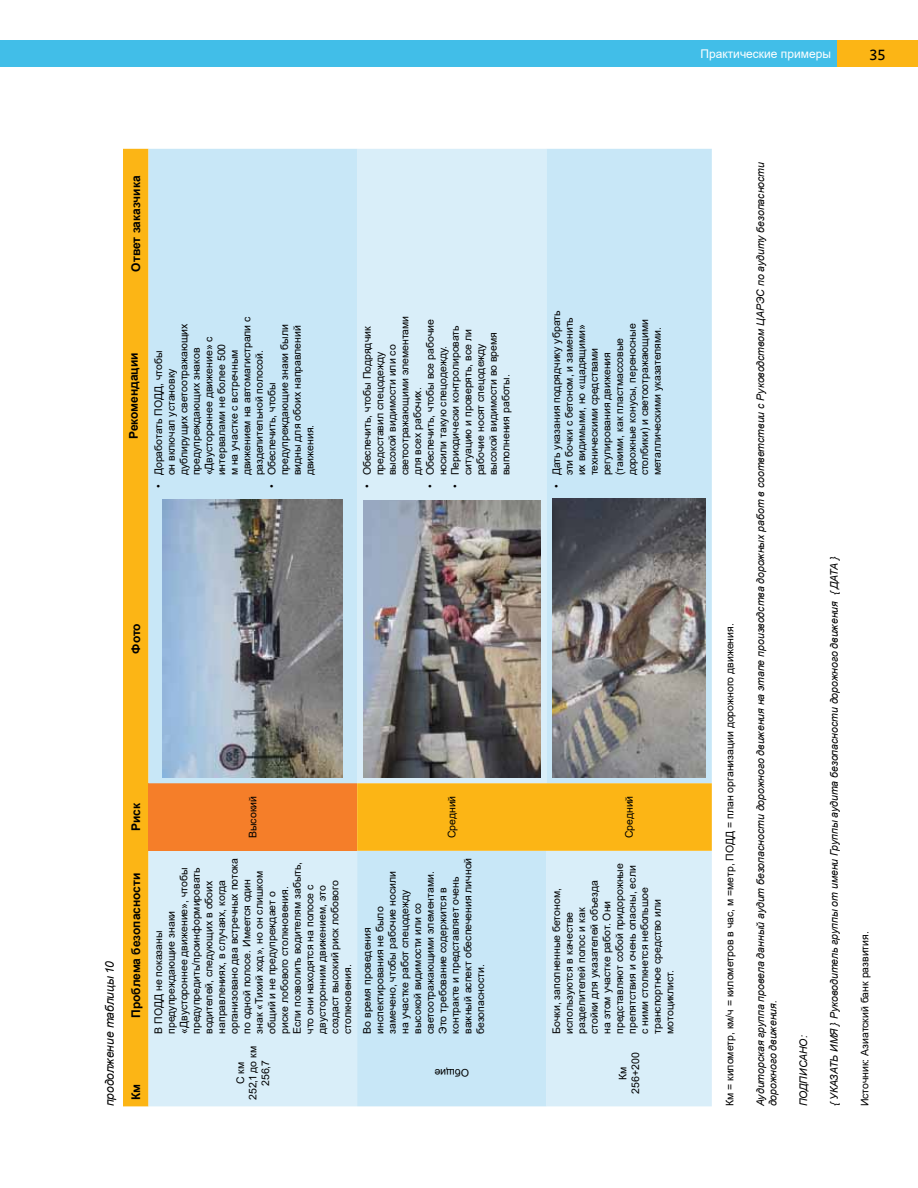
<style>
.page{position:relative;width:918px;height:1188px;background:#fff}
.page>*{position:absolute;margin:0;border:0;box-sizing:border-box;transform-origin:0 0}
.t1{font:15px "Ideal Sans";color:#000}
.t2{font:700 12px "Arial";color:#000}
.t3{font:italic 12px "Arial";color:#000}
.t4{font:12px "Arial";color:#fff}
.t5{font:10.5px/12.6px "Arial";color:#000}
.t6{font:italic 10.5px/12.6px "Arial";letter-spacing:-.005em;color:#000}
</style>
<div class="page">
<div style="left:836px;top:40px;width:82px;height:28px;background:#fcb515"></div>
<div style="left:0;top:40px;width:837px;height:28px;background:#41bee8"></div>
<div style="left:123px;top:149px;width:25px;height:957px;background:#fcb515"></div>
<svg style="left:148px;top:149px;width:564px;height:957px;background:#d1e5ef"></svg>
<div style="left:357px;top:783px;width:355px;height:68px;background:#fcb515"></div>
<img style="left:163px;top:499px;width:180px;height:278px">
<img style="left:363px;top:501px;width:177px;height:276px">
<img style="left:552px;top:498px;width:154px;height:279px">
<p class="t2" style="left:127px;top:272px;width:97px;rotate:-90deg">Ответ заказчика</p>
<p class="t2" style="left:125px;top:439px;width:88px;rotate:-90deg">Рекомендации</p>
<p class="t5" style="left:152px;top:475px;width:161px;text-indent:-12px;rotate:-90deg">• Доработать ПОДД, чтобы<br>он включал установку дублирущих светоотражающих предупреждающих знаков «Двустороннее движение» с интервалами не более 500<br>м на участке с встречным движением на автомагистрали с разделительной полосой.</p>
<p class="t5" style="left:265px;top:475px;width:153px;text-indent:-12px;rotate:-90deg">• Обеспечить, чтобы предупреждающие знаки были видны для обоих направлений движения.</p>
<p class="t5" style="left:361px;top:475px;width:161px;text-indent:-12px;rotate:-90deg">• Обеспечить, чтобы Подрядчик предоставил спецодежду высокой видимости или со светоотражающими элементами для всех рабочих.</p>
<p class="t5" style="left:424px;top:475px;width:158px;text-indent:-12px;rotate:-90deg">• Обеспечить, чтобы все рабочие носили такую спецодежду.</p>
<p class="t5" style="left:449px;top:475px;width:152px;text-indent:-12px;rotate:-90deg">• Периодически контролировать ситуацию и проверять, все ли рабочие носят спецодежду высокой видимости во время выполнения работы.</p>
<p class="t2" style="left:127px;top:654px;width:32px;rotate:-90deg">Фото</p>
<p class="t3" style="left:102px;top:1106px;width:146px;rotate:-90deg">продолжение таблицы 10</p>
<p class="t2" style="left:127px;top:831px;width:30px;rotate:-90deg">Риск</p>
<p class="t2" style="left:127px;top:1018px;width:147px;rotate:-90deg">Проблема безопасности</p>
<p class="t2" style="left:127px;top:1100px;width:18px;rotate:-90deg">Км</p>
<p class="t5" style="left:247px;top:838px;width:44px;rotate:-90deg">Высокий</p>
<p class="t5" style="left:152px;top:1034px;width:177px;rotate:-90deg">В ПОДД не показаны предупреждающие знаки «Двустороннее движение», чтобы предупредить/проинформировать водителей, следующих в обоих направлениях, в случаях, когда организовано два встречных потока по одной полосе. Имеется один знак «Тихий ход», но он слишком общий и не предупреждает о<br>риске лобового столкновения.<br>Если позволить водителям забыть, что они находятся на полосе с двусторонним движением, это создаст высокий риск лобового столкновения.</p>
<p class="t5" style="left:234px;top:1100px;width:56px;text-align:center;rotate:-90deg">С км<br>252,1 до км<br>256,7</p>
<p class="t5" style="left:446px;top:838px;width:44px;rotate:-90deg">Средний</p>
<p class="t5" style="left:361px;top:1034px;width:178px;rotate:-90deg">Во время проведения инспектирования не было замечено, чтобы рабочие носили на участке работ спецодежду высокой видимости или со светоотражающими элементами.<br>Это требование содержится в контракте и представляет очень важный аспект обеспечения личной безопасности.</p>
<p class="t5" style="left:469px;top:1079px;width:36px;rotate:-180deg">Общие</p>
<p class="t4" style="left:700px;top:46px;width:132px">Практические примеры</p>
<h1 class="t1" style="left:869px;top:43px;width:18px">35</h1>
<p class="t5" style="left:550px;top:475px;width:166px;text-indent:-12px;rotate:-90deg">• Дать указания подрядчику убрать эти бочки с бетоном, и заменить их видимыми, но «щадящими» техническими средствами регулирования движения (такими, как пластмассовые дорожные конусы, переносные столбики) и светоотражающими металлическими указателями.</p>
<p class="t5" style="left:623px;top:838px;width:44px;rotate:-90deg">Средний</p>
<p class="t5" style="left:550px;top:1034px;width:172px;rotate:-90deg">Бочки, заполненные бетоном, используются в качестве разделителей полос и как<br>стойки для указателей объезда<br>на этом участке работ. Они представляют собой придорожные препятствия и очень опасны, если с ними столкнется небольшое транспортное средство или мотоциклист.</p>
<p class="t5" style="left:617px;top:1094px;width:43px;text-align:center;rotate:-90deg">Км<br>256+200</p>
<p class="t5" style="left:723px;top:1106px;width:485px;rotate:-90deg">Км = километр, км/ч = километров в час, м =метр, ПОДД = план организации дорожного движения.</p>
<p class="t6" style="left:754px;top:1106px;width:946px;rotate:-90deg">Аудиторская группа провела данный аудит безопасности дорожного движения на этапе производства дорожных работ в соответствии с Руководством ЦАРЭС по аудиту безопасности дорожного движения.</p>
<p class="t6" style="left:797px;top:1106px;width:72px;rotate:-90deg">ПОДПИСАНО:</p>
<p class="t6" style="left:828px;top:1106px;width:553px;rotate:-90deg">{ УКАЗАТЬ ИМЯ } Руководитель группы от имени Группы аудита безопасности дорожного движения { ДАТА }</p>
<p class="t5" style="left:858px;top:1106px;width:177px;rotate:-90deg">Источник: Азиатский банк развития.</p>
</div>
